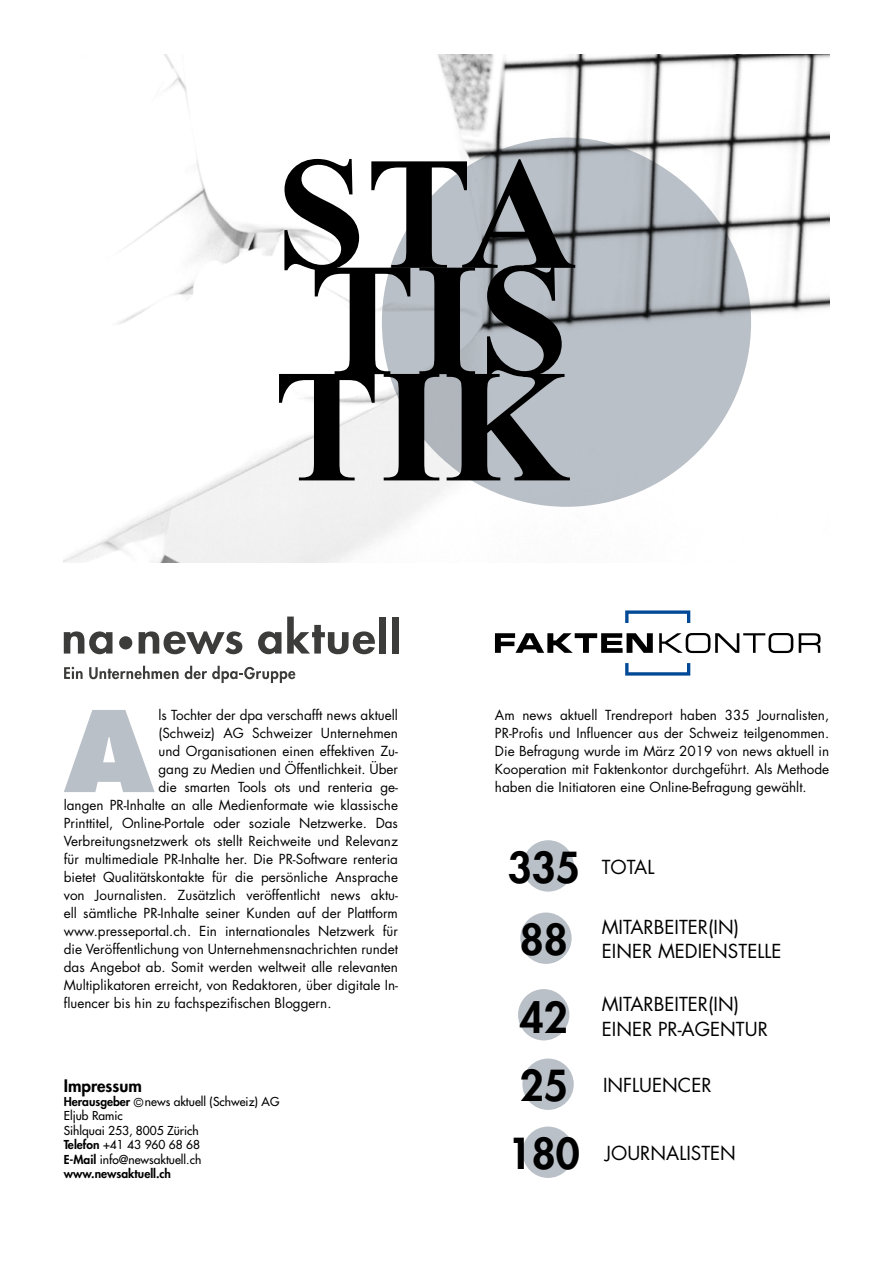
<style>
.page{position:relative;width:893px;height:1263px;background:#fff}
.page>*{position:absolute;margin:0;border:0;box-sizing:border-box;transform-origin:0 0}
.t1{font:700 160.8px "Times New Roman";color:#000}
.t2{font:800 109.05px "Futura Std";color:#bac0c7}
.t3{font:800 41.55px/68.2px "Futura Std";color:#000}
.t4{font:18.75px/24.8px "Futura Std";color:#000}
.t5{font:800 16.8px "Futura";color:#000}
.t6{font:13.5px/18px "Futura Std";color:#000;text-align:justify}
.t7{font:12px/14.4px "Futura";color:#000}
.s1{font-weight:800}
</style>
<div class="page">
<img style="left:64px;top:54px;width:765px;height:509px">
<div style="left:382px;top:138px;width:369px;height:369px;background:#bac0c7;border-radius:50%"></div>
<svg style="left:64px;top:667px;width:19px;height:12px"></svg>
<svg style="left:89px;top:666px;width:90px;height:13px"></svg>
<svg style="left:185px;top:666px;width:110px;height:17px"></svg>
<div style="left:119px;top:636px;width:13px;height:13px;background:#3c3c3b;border-radius:50%"></div>
<svg style="left:139px;top:631px;width:103px;height:23px"></svg>
<svg style="left:258px;top:631px;width:23px;height:23px"></svg>
<svg style="left:287px;top:616px;width:88px;height:38px"></svg>
<div style="left:379px;top:616px;width:7px;height:37px;background:#3c3c3b"></div>
<div style="left:392px;top:616px;width:6px;height:37px;background:#3c3c3b"></div>
<svg style="left:64px;top:631px;width:49px;height:23px"></svg>
<div style="left:522px;top:840px;width:52px;height:51px;background:#bac0c7;border-radius:50%"></div>
<div style="left:520px;top:912px;width:52px;height:52px;background:#bac0c7;border-radius:50%"></div>
<div style="left:518px;top:989px;width:51px;height:51px;background:#bac0c7;border-radius:50%"></div>
<div style="left:522px;top:1058px;width:52px;height:52px;background:#bac0c7;border-radius:50%"></div>
<div style="left:522px;top:1126px;width:52px;height:52px;background:#bac0c7;border-radius:50%"></div>
<svg style="left:625px;top:663px;width:65px;height:13px"></svg>
<svg style="left:625px;top:610px;width:65px;height:13px"></svg>
<svg style="left:495px;top:633px;width:158px;height:20px"></svg>
<svg style="left:659px;top:633px;width:134px;height:20px"></svg>
<svg style="left:799px;top:633px;width:21px;height:20px"></svg>
<h1 class="t1" style="left:276px;top:103px;width:302px">STA</h1>
<h1 class="t1" style="left:309px;top:209px;width:261px">TIS</h1>
<h1 class="t1" style="left:273px;top:315px;width:296px">TIK</h1>
<p class="t6" style="left:158px;top:706px;width:241px">ls Tochter der dpa verschafft news aktuell</p>
<p class="t6" style="left:158px;top:724px;width:241px">(Schweiz) AG Schweizer Unternehmen</p>
<p class="t6" style="left:158px;top:742px;width:241px">und Organisationen einen effektiven Zu-</p>
<p class="t6" style="left:158px;top:760px;width:241px">gang zu Medien und Öffentlichkeit. Über</p>
<p class="t6" style="left:158px;top:778px;width:241px">die smarten Tools ots und renteria ge-</p>
<p class="t6" style="left:64px;top:796px;width:336px">langen PR-Inhalte an alle Medienformate wie klassische</p>
<p class="t6" style="left:64px;top:814px;width:336px">Printtitel, Online-Portale oder soziale Netzwerke. Das</p>
<p class="t6" style="left:64px;top:832px;width:336px">Verbreitungsnetzwerk ots stellt Reichweite und Relevanz</p>
<p class="t6" style="left:64px;top:850px;width:336px">für multimediale PR-Inhalte her. Die PR-Software renteria</p>
<p class="t6" style="left:64px;top:868px;width:336px">bietet Qualitätskontakte für die persönliche Ansprache</p>
<p class="t6" style="left:64px;top:886px;width:336px">von Journalisten. Zusätzlich veröffentlicht news aktu-</p>
<p class="t6" style="left:64px;top:904px;width:336px">ell sämtliche PR-Inhalte seiner Kunden auf der Plattform</p>
<p class="t6" style="left:64px;top:922px;width:336px">www.presseportal.ch. Ein internationales Netzwerk für</p>
<p class="t6" style="left:64px;top:940px;width:336px">die Veröffentlichung von Unternehmensnachrichten rundet</p>
<p class="t6" style="left:64px;top:958px;width:336px">das Angebot ab. Somit werden weltweit alle relevanten</p>
<p class="t6" style="left:64px;top:976px;width:336px">Multiplikatoren erreicht, von Redaktoren, über digitale In-</p>
<p class="t6" style="left:64px;top:994px;width:269px">fluencer bis hin zu fachspezifischen Bloggern.</p>
<h2 class="t2" style="left:64px;top:682px;width:91px">A</h2>
<p class="t5" style="left:64px;top:1075px;width:80px">Impressum</p>
<p class="t7" style="left:64px;top:1094px;width:217px"><span class="s1">Herausgeber</span> ©news aktuell (Schweiz) AG<br>Eljub Ramic<br>Sihlquai 253, 8005 Zürich<br><span class="s1">Telefon</span> +41 43 960 68 68<br><span class="s1">E-Mail</span> info@newsaktuell.ch <span class="s1">www.newsaktuell.ch</span></p>
<p class="t6" style="left:495px;top:706px;width:336px">Am news aktuell Trendreport haben 335 Journalisten, PR-Profis und Influencer aus der Schweiz teilgenommen.<br>Die Befragung wurde im März 2019 von news aktuell in Kooperation mit Faktenkontor durchgeführt. Als Methode</p>
<p class="t6" style="left:495px;top:778px;width:313px">haben die Initiatoren eine Online-Befragung gewählt.</p>
<h3 class="t3" style="left:508px;top:832px;width:74px;line-height:72.2px">335<br>88</h3>
<h3 class="t3" style="left:508px;top:983px;width:74px">42<br>25<br>180</h3>
<h3 class="t4" style="left:602px;top:855px;width:54px">TOTAL</h3>
<h3 class="t4" style="left:602px;top:914px;width:181px">MITARBEITER(IN)<br>EINER MEDIENSTELLE</h3>
<h3 class="t4" style="left:602px;top:992px;width:168px">MITARBEITER(IN)<br>EINER PR-AGENTUR</h3>
<h3 class="t4" style="left:603px;top:1073px;width:110px">INFLUENCER</h3>
<h3 class="t4" style="left:605px;top:1141px;width:132px">JOURNALISTEN</h3>
</div>
